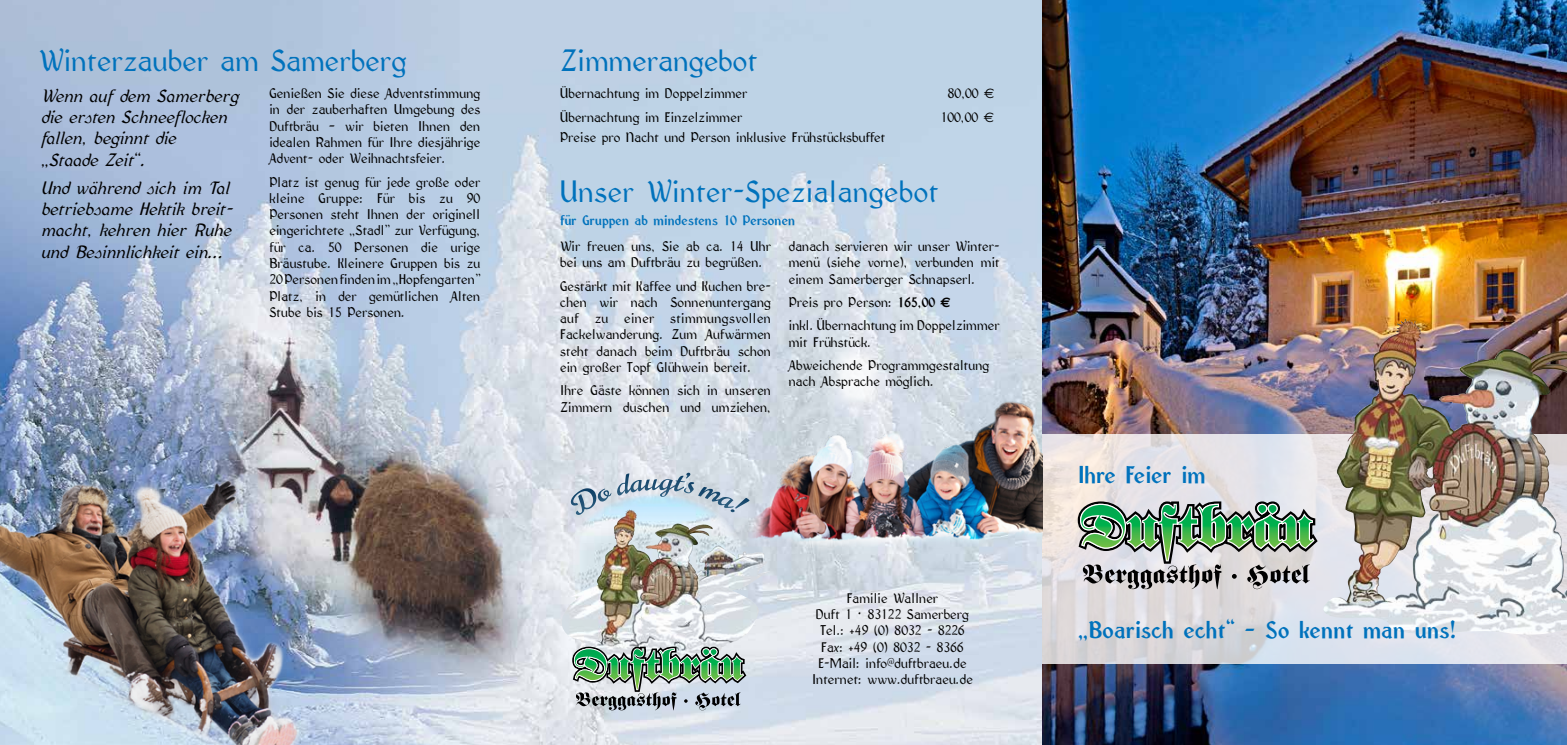
<style>
.page{position:relative;width:1567px;height:745px;background:#fff}
.page>*{position:absolute;margin:0;border:0;box-sizing:border-box;transform-origin:0 0}
.t1{font:30px "Federhozen Plain";color:#0072bc}
.t2{font:700 23.75px "Federhozen";color:#0072bc}
.t3{font:italic 17.5px/21.2px "Federhozen";color:#000}
.t4{font:13.75px/16.2px "Federhozen Plain";color:#000}
.t5{font:700 13.75px "Federhozen";color:#0072bc}
.s1{font-family:"Federhozen";font-weight:700}
</style>
<div class="page">
<img style="left:0;top:0;width:1566px;height:744px">
<svg style="left:1042px;top:433px;width:524px;height:230px;background:#e0dee1"></svg>
<svg style="left:1077px;top:501px;width:239px;height:87px;background:#8ea895"></svg>
<img style="left:1316px;top:319px;width:250px;height:317px">
<svg style="left:572px;top:488px;width:39px;height:21px"></svg>
<svg style="left:617px;top:472px;width:104px;height:37px;background:#b4c9d7"></svg>
<img style="left:572px;top:509px;width:198px;height:158px">
<svg style="left:572px;top:646px;width:174px;height:63px;background:#8baa99"></svg>
<img style="left:721px;top:337px;width:321px;height:222px">
<img style="left:0;top:366px;width:572px;height:378px">
<svg style="left:984px;top:89px;width:9px;height:9px"></svg>
<svg style="left:983px;top:112px;width:10px;height:10px"></svg>
<svg style="left:940px;top:297px;width:10px;height:10px"></svg>
<h1 class="t1" style="left:39px;top:43px;width:369px">Winterzauber am Samerberg</h1>
<p class="t3" style="left:41px;top:85px;width:199px">Wenn auf dem Samerberg die ersten Schneeflocken fallen, beginnt die<br>„Staade Zeit“.</p>
<p class="t3" style="left:41px;top:177px;width:194px">Und während sich im Tal betriebsame Hektik breit&shy;macht, kehren hier Ruhe und Besinnlichkeit ein…</p>
<p class="t4" style="left:269px;top:85px;width:212px;text-align:justify">Genießen Sie diese Adventstimmung in der zauberhaften Umgebung des Duftbräu – wir bieten Ihnen den idealen Rahmen für Ihre diesjährige Advent- oder Weihnachtsfeier.</p>
<p class="t4" style="left:269px;top:173px;width:212px;text-align:justify">Platz ist genug für jede große oder kleine Gruppe: Für bis zu 90<br>Personen steht Ihnen der originell eingerichtete „Stadl” zur Verfügung, für ca. 50 Personen die urige Bräustube. Kleinere Gruppen bis zu 20 Personen finden im „Hopfengarten” Platz, in der gemütlichen Alten Stube bis 15 Personen.</p>
<h1 class="t1" style="left:560px;top:43px;width:199px">Zimmerangebot</h1>
<p class="t4" style="left:560px;top:85px;width:189px">Übernachtung im Doppelzimmer</p>
<p class="t4" style="left:947px;top:85px;width:32px">80,00</p>
<p class="t4" style="left:560px;top:109px;width:184px">Übernachtung im Einzelzimmer</p>
<p class="t4" style="left:940px;top:109px;width:39px">100,00</p>
<p class="t4" style="left:560px;top:128px;width:327px">Preise pro Nacht und Person inklusive Frühstücksbuffet</p>
<h1 class="t1" style="left:560px;top:174px;width:380px">Unser Winter-Spezialangebot</h1>
<p class="t5" style="left:560px;top:211px;width:237px">für Gruppen ab mindestens 10 Personen</p>
<p class="t4" style="left:560px;top:238px;width:212px">Wir freuen uns, Sie ab ca. 14 Uhr bei uns am Duftbräu zu begrüßen.</p>
<p class="t4" style="left:560px;top:277px;width:212px;text-align:justify">Gestärkt mit Kaffee und Kuchen bre&shy;chen wir nach Sonnenuntergang auf zu einer stimmungsvollen Fackelwanderung. Zum Aufwärmen steht danach beim Duftbräu schon ein großer Topf Glühwein bereit.</p>
<p class="t4" style="left:560px;top:382px;width:212px">Ihre Gäste können sich in unseren<br>Zimmern duschen und umziehen,</p>
<p class="t4" style="left:788px;top:238px;width:212px;text-align:justify">danach servieren wir unser Winter&shy;menü (siehe vorne), verbunden mit einem Samerberger Schnapserl.</p>
<p class="t4" style="left:788px;top:290px;width:212px;line-height:23.4px">Preis pro Person: <span class="s1">165,00<br></span>inkl. Übernachtung im Doppelzimmer</p>
<p class="t4" style="left:788px;top:329px;width:202px;line-height:23.4px">mit Frühstück.<br>Abweichende Programmgestaltung</p>
<p class="t4" style="left:788px;top:373px;width:147px">nach Absprache möglich.</p>
<p class="t4" style="left:812px;top:589px;width:162px;text-align:center">Familie Wallner<br>Duft 1 · 83122 Samerberg<br>Tel.: +49 (0) 8032 - 8226<br>Fax: +49 (0) 8032 - 8366<br>E-Mail: info@duftbraeu.de<br>Internet: www.duftbraeu.de</p>
<h2 class="t2" style="left:1077px;top:460px;width:130px">Ihre Feier im</h2>
<h2 class="t2" style="left:1077px;top:614px;width:381px">„Boarisch echt“ – So kennt man uns!</h2>
</div>
